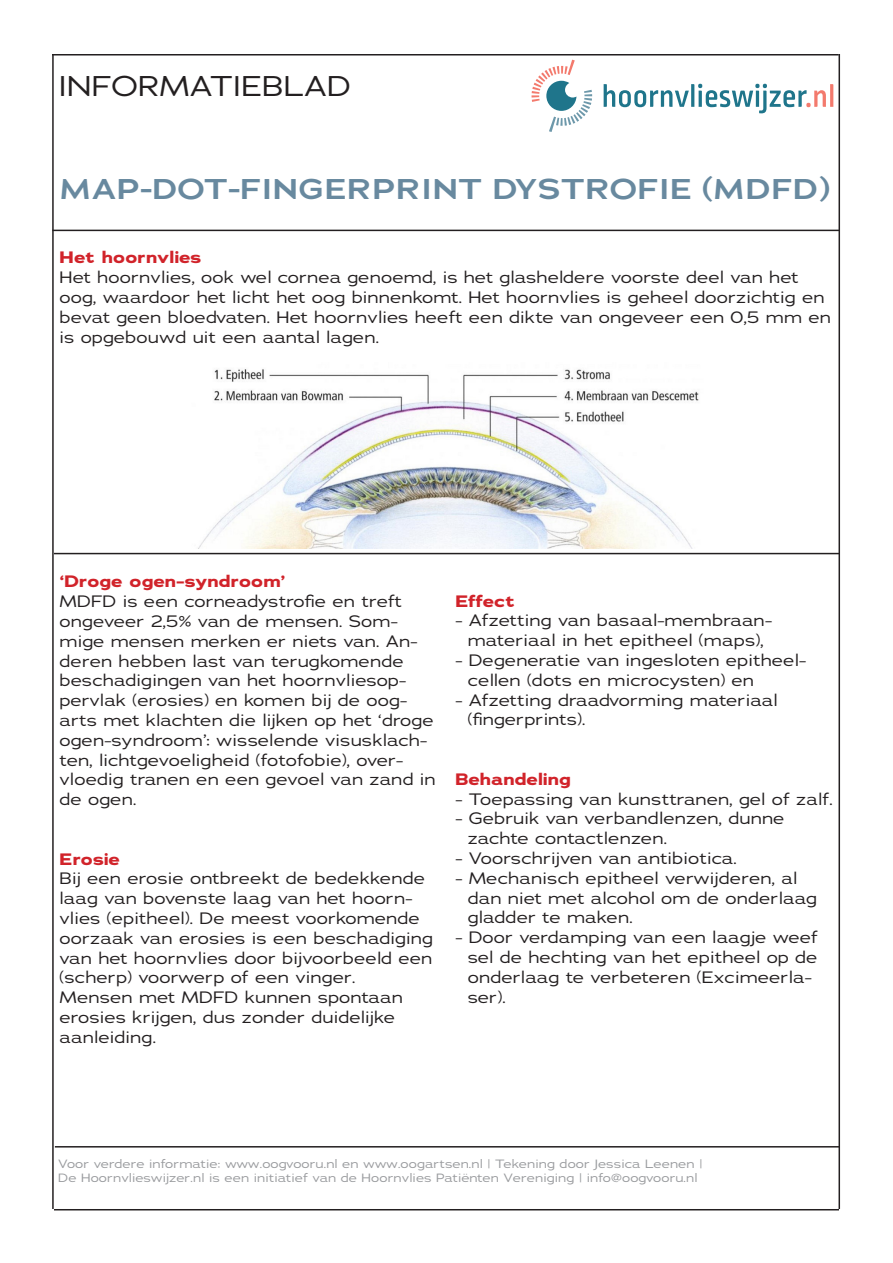
<style>
.page{position:relative;width:893px;height:1263px;background:#fff}
.page>*{position:absolute;margin:0;border:0;box-sizing:border-box;transform-origin:0 0}
.t1{font:600 28.5px "Adrianna Extended";letter-spacing:.015em;color:#68899f}
.t2{font:28.5px "Adrianna Extended";color:#231f20}
.t3{font:16.5px/19.8px "Adrianna Extended";color:#231f20}
.t4{font:700 16.5px "Adrianna Extended";color:#d1232a}
.t5{font:12px "Adrianna Extended";color:#999b9e}
</style>
<div class="page">
<hr style="left:54px;top:1209px;width:785px;height:1px;background:#231f20">
<hr style="left:55px;top:1146px;width:785px;height:1px;background:#231f20">
<hr style="left:54px;top:553px;width:785px;height:1px;background:#231f20">
<hr style="left:838px;top:54px;width:2px;height:1155px;background:#231f20">
<hr style="left:52px;top:54px;width:2px;height:1155px;background:#231f20">
<hr style="left:52px;top:230px;width:787px;height:1px;background:#231f20">
<hr style="left:52px;top:54px;width:787px;height:2px;background:#231f20">
<img style="left:198px;top:369px;width:501px;height:180px">
<svg style="left:604px;top:84px;width:229px;height:29px"></svg>
<svg style="left:531px;top:60px;width:61px;height:72px"></svg>
<p class="t2" style="left:59px;top:68px;width:294px">INFORMATIEBLAD</p>
<p class="t1" style="left:60px;top:170px;width:772px">MAP-DOT-FINGERPRINT DYSTROFIE (MDFD)</p>
<p class="t4" style="left:60px;top:247px;width:144px">Het hoornvlies</p>
<p class="t3" style="left:60px;top:267px;width:773px">Het hoornvlies, ook wel cornea genoemd, is het glasheldere voorste deel van het oog, waardoor het licht het oog binnenkomt. Het hoornvlies is geheel doorzichtig en bevat geen bloedvaten. Het hoornvlies heeft een dikte van ongeveer een 0,5 mm en is opgebouwd uit een aantal lagen.</p>
<p class="t4" style="left:60px;top:571px;width:227px">‘Droge ogen-syndroom’</p>
<p class="t3" style="left:60px;top:591px;width:378px">MDFD is een corneadystrofie en treft ongeveer 2,5% van de mensen. Som&shy;mige mensen merken er niets van. An&shy;deren hebben last van terugkomende beschadigingen van het hoornvliesop&shy;pervlak (erosies) en komen bij de oog&shy;arts met klachten die lijken op het ‘droge ogen-syndroom’: wisselende visusklach&shy;ten, lichtgevoeligheid (fotofobie), over&shy;vloedig tranen en een gevoel van zand in de ogen.</p>
<p class="t4" style="left:60px;top:848px;width:62px">Erosie</p>
<p class="t3" style="left:60px;top:868px;width:375px">Bij een erosie ontbreekt de bedekkende laag van bovenste laag van het hoorn&shy;vlies (epitheel). De meest voorkomende oorzaak van erosies is een beschadiging van het hoornvlies door bijvoorbeeld een (scherp) voorwerp of een vinger.</p>
<p class="t3" style="left:60px;top:987px;width:345px">Mensen met MDFD kunnen spontaan erosies krijgen, dus zonder duidelijke aanleiding.</p>
<p class="t4" style="left:455px;top:590px;width:61px">Effect</p>
<p class="t3" style="left:455px;top:610px;width:318px">- Afzetting van basaal-membraan-</p>
<p class="t3" style="left:468px;top:630px;width:298px">materiaal in het epitheel (maps),</p>
<p class="t3" style="left:455px;top:650px;width:352px">- Degeneratie van ingesloten epitheel-</p>
<p class="t3" style="left:468px;top:670px;width:288px">cellen (dots en microcysten) en</p>
<p class="t3" style="left:455px;top:690px;width:324px">- Afzetting draadvorming materiaal</p>
<p class="t3" style="left:468px;top:709px;width:120px">(fingerprints).</p>
<p class="t4" style="left:455px;top:768px;width:117px">Behandeling</p>
<p class="t3" style="left:455px;top:789px;width:379px">- Toepassing van kunsttranen, gel of zalf.</p>
<p class="t3" style="left:455px;top:808px;width:331px">- Gebruik van verbandlenzen, dunne</p>
<p class="t3" style="left:468px;top:828px;width:201px">zachte contactlenzen.</p>
<p class="t3" style="left:455px;top:848px;width:283px">- Voorschrijven van antibiotica.</p>
<p class="t3" style="left:455px;top:868px;width:343px">- Mechanisch epitheel verwijderen, al</p>
<p class="t3" style="left:468px;top:888px;width:351px">dan niet met alcohol om de onderlaag</p>
<p class="t3" style="left:468px;top:907px;width:167px">gladder te maken.</p>
<p class="t3" style="left:455px;top:927px;width:364px">- Door verdamping van een laagje weef</p>
<p class="t3" style="left:468px;top:947px;width:351px">sel de hechting van het epitheel op de</p>
<p class="t3" style="left:468px;top:967px;width:346px">onderlaag te verbeteren (Excimeerla-</p>
<p class="t3" style="left:468px;top:987px;width:40px">ser).</p>
<p class="t5" style="left:58px;top:1156px;width:646px">Voor verdere informatie: www.oogvooru.nl en www.oogartsen.nl | Tekening door Jessica Leenen |</p>
<p class="t5" style="left:58px;top:1170px;width:641px">De Hoornvlieswijzer.nl is een initiatief van de Hoornvlies Patiënten Vereniging | info@oogvooru.nl</p>
</div>
